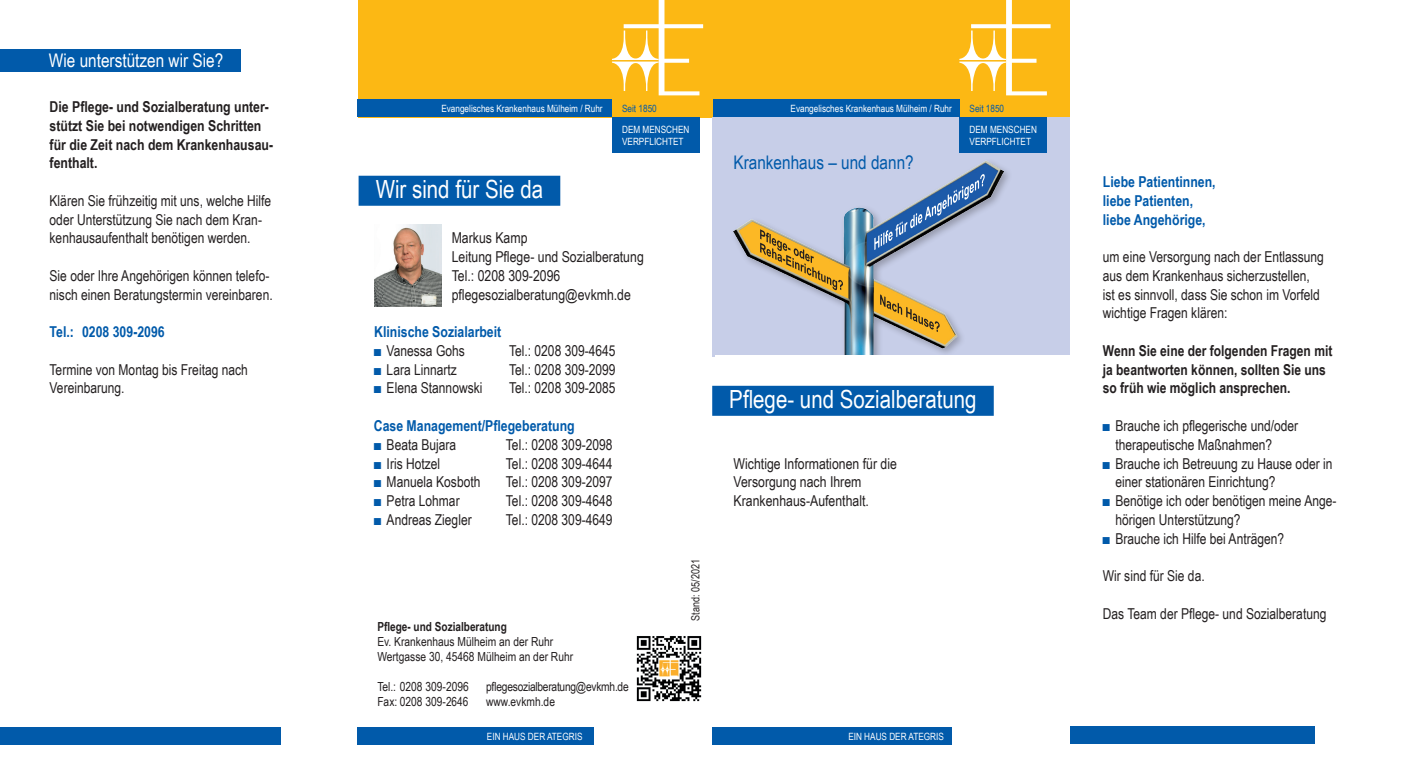
<style>
.page{position:relative;width:1428px;height:766px;background:#fff}
.page>*{position:absolute;margin:0;border:0;box-sizing:border-box;transform-origin:0 0}
.t1{font:25px "Arial Narrow";color:#fff}
.t2{font:18.75px "Arial Narrow";color:#fff}
.t3{font:18.75px "Arial Narrow";color:#015aaa}
.t4{font:15px/18.8px "Arial Narrow";color:#231f20}
.t5{font:700 15px/18.8px "Arial Narrow";color:#231f20}
.t6{font:700 15px/18.8px "Arial Narrow";color:#015aaa}
.t7{font:12.5px/15px "Arial Narrow";color:#231f20}
.t8{font:12.5px "Arial Narrow";letter-spacing:-.02em;color:#231f20}
.t9{font:700 12.5px "Arial Narrow";color:#231f20}
.t10{font:11.25px "Arial Narrow";color:#231f20}
.t11{font:10px/12px "Arial Narrow";color:#fff}
.t12{font:10px "Arial Narrow";color:#015aaa}
.s1{color:#015aaa}
</style>
<div class="page">
<div style="left:358px;top:726px;width:236px;height:18px;background:#015aaa"></div>
<div style="left:712px;top:726px;width:240px;height:18px;background:#015aaa"></div>
<div style="left:0;top:726px;width:280px;height:18px;background:#015aaa"></div>
<div style="left:1070px;top:725px;width:245px;height:18px;background:#015aaa"></div>
<div style="left:712px;top:0;width:358px;height:117px;background:#fcb814"></div>
<div style="left:712px;top:99px;width:247px;height:18px;background:#015aaa"></div>
<div style="left:358px;top:0;width:354px;height:117px;background:#fcb814"></div>
<svg style="left:612px;top:0;width:91px;height:95px"></svg>
<div style="left:612px;top:117px;width:88px;height:35px;background:#015aaa"></div>
<div style="left:358px;top:99px;width:254px;height:18px;background:#015aaa"></div>
<svg style="left:959px;top:0;width:92px;height:95px"></svg>
<div style="left:712px;top:117px;width:358px;height:239px;background:#c7cee8"></div>
<img style="left:733px;top:152px;width:271px;height:203px">
<svg style="left:760px;top:229px;width:83px;height:64px"></svg>
<svg style="left:880px;top:294px;width:60px;height:39px"></svg>
<svg style="left:874px;top:173px;width:111px;height:80px"></svg>
<div style="left:0;top:49px;width:241px;height:23px;background:#015aaa"></div>
<img style="left:636px;top:636px;width:66px;height:66px">
<div style="left:712px;top:385px;width:282px;height:30px;background:#015aaa"></div>
<div style="left:715px;top:355px;width:354px;height:28px;background:#fff"></div>
<div style="left:959px;top:117px;width:88px;height:35px;background:#015aaa"></div>
<img style="left:374px;top:225px;width:67px;height:81px">
<div style="left:359px;top:176px;width:201px;height:30px;background:#015aaa"></div>
<p class="t2" style="left:49px;top:46px;width:176px">Wie unterstützen wir Sie?</p>
<p class="t5" style="left:50px;top:96px;width:221px">Die Pflege- und Sozialberatung unter-</p>
<p class="t11" style="left:441px;top:102px;width:163px">Evangelisches Krankenhaus Mülheim / Ruhr</p>
<p class="t12" style="left:622px;top:101px;width:36px">Seit 1850</p>
<p class="t5" style="left:50px;top:115px;width:225px">stützt Sie bei notwendigen Schritten für die Zeit nach dem Krankenhausau&shy;fenthalt.</p>
<p class="t4" style="left:50px;top:190px;width:223px">Klären Sie frühzeitig mit uns, welche Hilfe oder Unterstützung Sie nach dem Kran&shy;kenhausaufenthalt benötigen werden.</p>
<p class="t4" style="left:50px;top:265px;width:225px">Sie oder Ihre Angehörigen können telefo&shy;nisch einen Beratungstermin vereinbaren.</p>
<p class="t6" style="left:50px;top:321px;width:117px">Tel.: 0208 309-2096</p>
<p class="t4" style="left:50px;top:359px;width:200px">Termine von Montag bis Freitag nach<br>Vereinbarung.</p>
<p class="t11" style="left:622px;top:123px;width:69px">dem Menschen verpflichtet</p>
<h1 class="t1" style="left:376px;top:171px;width:169px">Wir sind für Sie da</h1>
<p class="t4" style="left:452px;top:228px;width:194px">Markus Kamp<br>Leitung Pflege- und Sozialberatung<br>Tel.: 0208 309-2096 pflegesozialberatung@evkmh.de</p>
<p class="t6" style="left:374px;top:321px;width:129px">Klinische Sozialarbeit</p>
<p class="t4" style="left:374px;top:340px;width:92px"><span class="s1">■</span> Vanessa Gohs</p>
<p class="t4" style="left:374px;top:359px;width:84px"><span class="s1">■</span> Lara Linnartz</p>
<p class="t4" style="left:374px;top:378px;width:110px"><span class="s1">■</span> Elena Stannowski</p>
<p class="t4" style="left:509px;top:340px;width:108px;text-align:justify">Tel.: 0208 309-4645<br>Tel.: 0208 309-2099<br>Tel.: 0208 309-2085</p>
<p class="t6" style="left:374px;top:415px;width:202px">Case Management/Pflegeberatung</p>
<p class="t4" style="left:374px;top:434px;width:84px"><span class="s1">■</span> Beata Bujara</p>
<p class="t4" style="left:374px;top:453px;width:68px"><span class="s1">■</span> Iris Hotzel</p>
<p class="t4" style="left:374px;top:472px;width:108px"><span class="s1">■</span> Manuela Kosboth</p>
<p class="t4" style="left:374px;top:490px;width:87px"><span class="s1">■</span> Petra Lohmar</p>
<p class="t4" style="left:374px;top:509px;width:99px"><span class="s1">■</span> Andreas Ziegler</p>
<p class="t4" style="left:506px;top:434px;width:108px;text-align:justify">Tel.: 0208 309-2098<br>Tel.: 0208 309-4644<br>Tel.: 0208 309-2097<br>Tel.: 0208 309-4648<br>Tel.: 0208 309-4649</p>
<p class="t9" style="left:377px;top:616px;width:131px">Pflege- und Sozialberatung</p>
<p class="t7" style="left:377px;top:633px;width:197px">Ev. Krankenhaus Mülheim an der Ruhr<br>Wertgasse 30, 45468 Mülheim an der Ruhr</p>
<p class="t7" style="left:377px;top:678px;width:93px">Tel.: 0208 309-2096</p>
<p class="t8" style="left:486px;top:676px;width:144px">pflegesozialberatung@evkmh.de</p>
<p class="t7" style="left:377px;top:693px;width:93px">Fax: 0208 309-2646</p>
<p class="t7" style="left:486px;top:693px;width:70px">www.evkmh.de</p>
<p class="t10" style="left:687px;top:620px;width:63px;rotate:-90deg">Stand: 05/2021</p>
<p class="t11" style="left:791px;top:102px;width:163px">Evangelisches Krankenhaus Mülheim / Ruhr</p>
<p class="t12" style="left:970px;top:101px;width:36px">Seit 1850</p>
<p class="t3" style="left:733px;top:148px;width:182px">Krankenhaus – und dann?</p>
<p class="t11" style="left:970px;top:123px;width:69px">dem Menschen verpflichtet</p>
<h1 class="t1" style="left:729px;top:381px;width:249px">Pflege- und Sozialberatung</h1>
<p class="t4" style="left:734px;top:453px;width:165px">Wichtige Informationen für die<br>Versorgung nach Ihrem<br>Krankenhaus-Aufenthalt.</p>
<p class="t11" style="left:487px;top:729px;width:97px">Ein Haus der Ategris</p>
<p class="t11" style="left:848px;top:729px;width:97px">Ein Haus der Ategris</p>
<p class="t6" style="left:1103px;top:171px;width:114px">Liebe Patientinnen, liebe Patienten, liebe Angehörige,</p>
<p class="t4" style="left:1103px;top:247px;width:223px">um eine Versorgung nach der Entlassung aus dem Krankenhaus sicherzustellen, ist es sinnvoll, dass Sie schon im Vorfeld wichtige Fragen klären:</p>
<p class="t5" style="left:1103px;top:340px;width:231px">Wenn Sie eine der folgenden Fragen mit ja beantworten können, sollten Sie uns so früh wie möglich ansprechen.</p>
<p class="t4" style="left:1115px;top:415px;width:184px;text-indent:-12px"><span class="s1">■</span> Brauche ich pflegerische und/oder therapeutische Maßnahmen?</p>
<p class="t4" style="left:1115px;top:453px;width:219px;text-indent:-12px"><span class="s1">■</span> Brauche ich Betreuung zu Hause oder in einer stationären Einrichtung?</p>
<p class="t4" style="left:1115px;top:490px;width:223px;text-indent:-12px"><span class="s1">■</span> Benötige ich oder benötigen meine Ange&shy;hörigen Unterstützung?</p>
<p class="t4" style="left:1103px;top:528px;width:183px"><span class="s1">■</span> Brauche ich Hilfe bei Anträgen?</p>
<p class="t4" style="left:1103px;top:565px;width:103px">Wir sind für Sie da.</p>
<p class="t4" style="left:1103px;top:603px;width:225px">Das Team der Pflege- und Sozialberatung</p>
</div>
